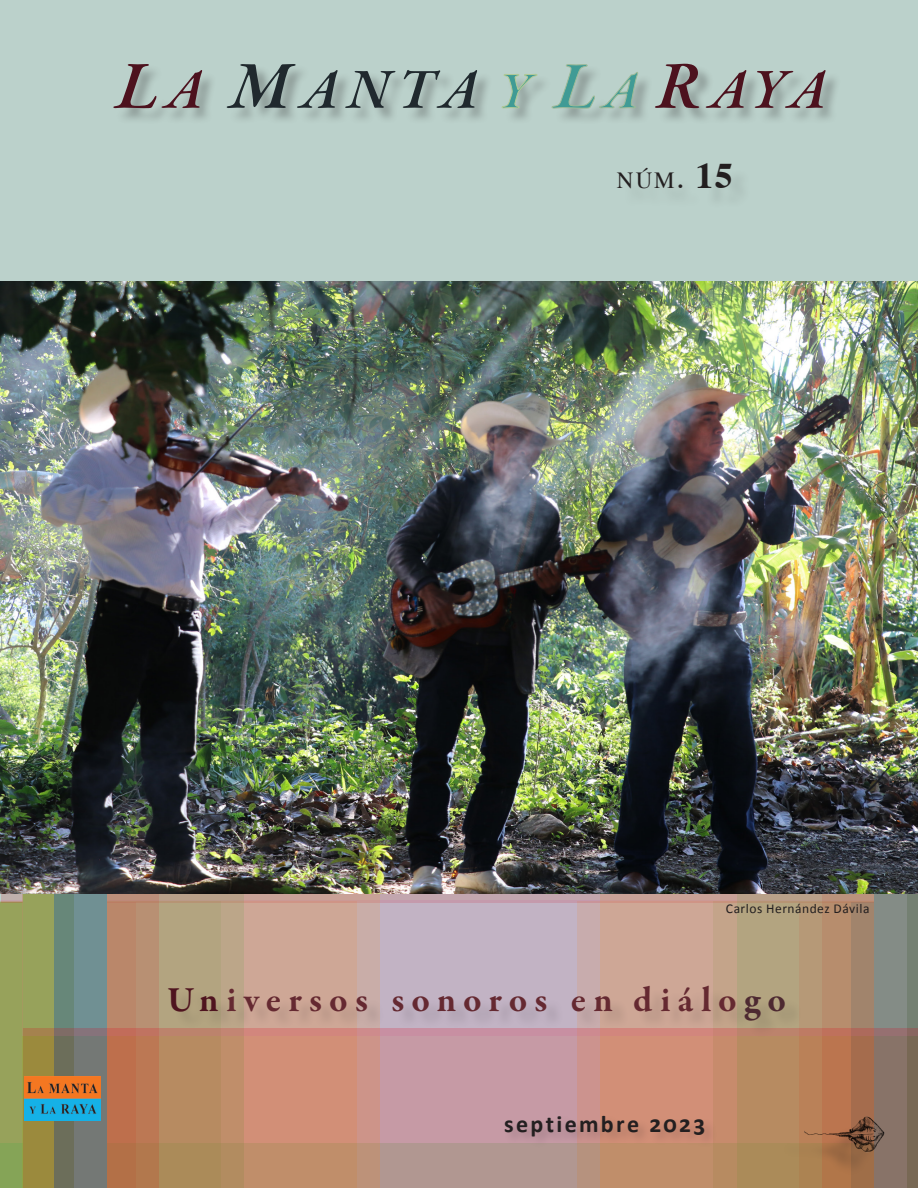
<style>
.page{position:relative;width:918px;height:1188px;background:#fff}
.page>*{position:absolute;margin:0;border:0;box-sizing:border-box;transform-origin:0 0}
.t1{font:italic 600 57.6px "Garamond Premr Pro";letter-spacing:.085em;color:#4d121e}
.t2{font:700 36px "Garamond Premr Pro";letter-spacing:.2em;color:#652931}
.t3{font:700 24px "Calibri";letter-spacing:.095em;color:#231f20}
.t4{font:23.1px "Times";color:#231f20}
.t5{font:13.5px "Calibri";letter-spacing:.035em;color:#231f20}
.s1{font-size:68.4px}
.s2{font-size:68.4px;color:#20292e}
.s3{color:#20292e}
.s4{font-size:52.2px;color:#409b95}
.s5{font-size:67.5px;color:#409b95}
.s6{font-size:54px;color:#409b95}
.s7{font-size:33px}
.s8{font-weight:700;font-size:36px}
.s9{color:#4f141f}
.s10{color:#4d2931}
</style>
<div class="page">
<div style="left:0;top:1px;width:918px;height:1187px;background:#bbd1cb"></div>
<div style="left:0;top:901px;width:918px;height:287px;background:#97a25b"></div>
<div style="left:0;top:1144px;width:918px;height:44px;background:#85a457"></div>
<svg style="left:23px;top:894px;width:895px;height:134px;background:#b49f90"></svg>
<svg style="left:23px;top:1028px;width:895px;height:160px;background:#b78972"></svg>
<div style="left:115px;top:64px;width:727px;height:61px;background:#231f20;opacity:.33"></div>
<div style="left:503px;top:1114px;width:215px;height:35px;background:#231f20;opacity:.22"></div>
<img style="left:24px;top:1077px;width:76px;height:44px">
<div style="left:781px;top:1126px;width:94px;height:50px;background:#231f20;opacity:.39"></div>
<img style="left:802px;top:1114px;width:85px;height:40px">
<div style="left:172px;top:988px;width:631px;height:50px;background:#231f20;opacity:.16"></div>
<img style="left:0;top:282px;width:918px;height:612px">
<p class="t1" style="left:116px;top:54px;width:712px"><span class="s1">L</span>A <span class="s2">M</span><span class="s3">ANTA</span> <span class="s4">Y</span> <span class="s5">L</span><span class="s6">A</span> <span class="s1">R</span>AYA</p>
<p class="t4" style="left:617px;top:159px;width:117px">núm<span class="s7">.</span> <span class="s8">15</span></p>
<p class="t5" style="left:726px;top:899px;width:145px">Carlos Hernández Dávila</p>
<p class="t2" style="left:167px;top:977px;width:620px"><span class="s9">Un</span>iversos sonoros en diálo<span class="s10">go</span></p>
<p class="t3" style="left:504px;top:1107px;width:203px">septiembre 2023</p>
</div>
